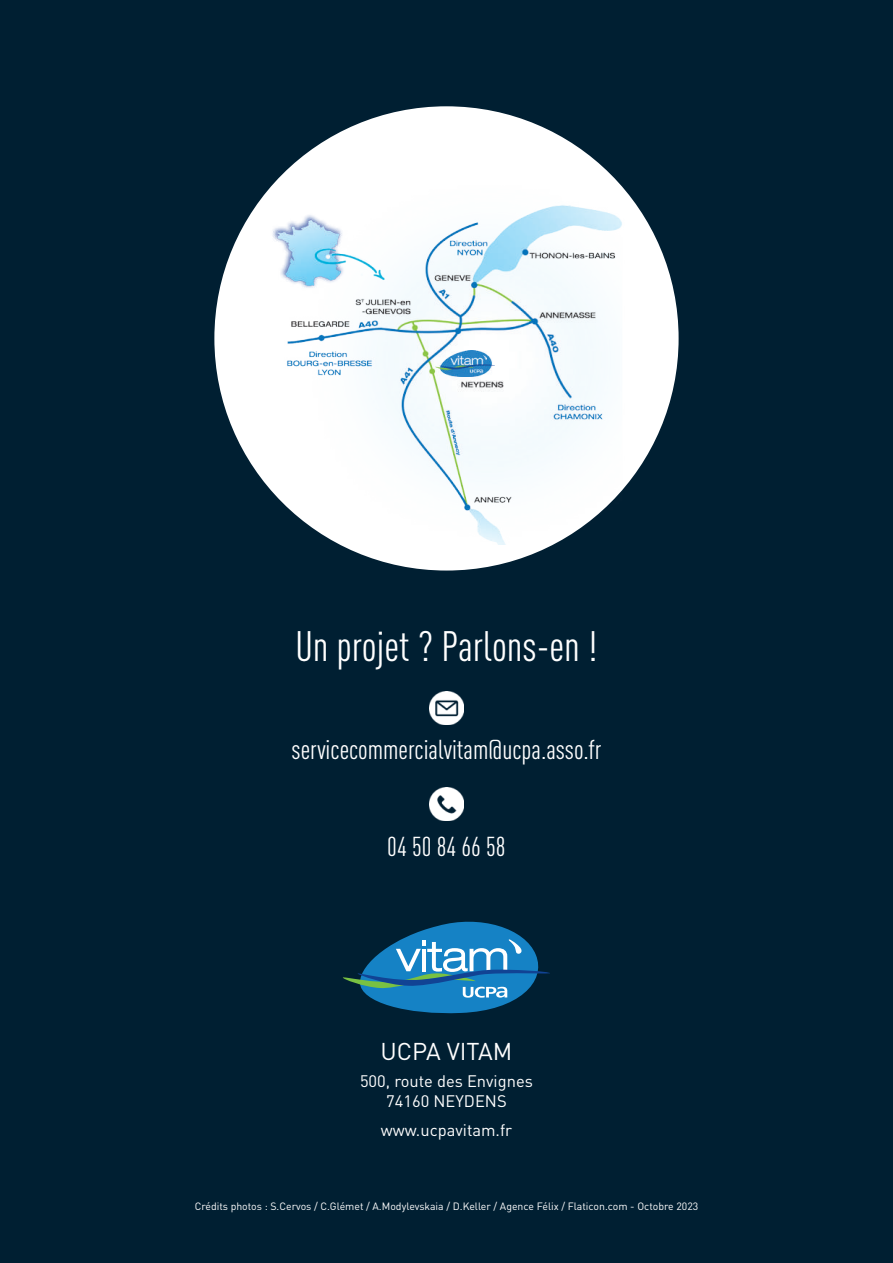
<style>
.page{position:relative;width:893px;height:1263px;background:#001f32}
.page>*{position:absolute;margin:0;border:0;box-sizing:border-box;transform-origin:0 0}
.t1{font:condensed 42px "DINOT";color:#fff}
.t2{font:condensed 27px "DINOT";color:#fff}
.t3{font:24px "DINOT";color:#fff}
.t4{font:16.5px/19.8px "DINOT";color:#fff;text-align:center}
.t5{font:10.5px "DINOT";color:#fff}
</style>
<div class="page">
<div style="left:214px;top:106px;width:465px;height:464px;background:#fff;border-radius:50%"></div>
<img style="left:251px;top:186px;width:391px;height:358px">
<img style="left:436px;top:350px;width:59px;height:26px">
<svg style="left:343px;top:922px;width:207px;height:91px"></svg>
<img style="left:430px;top:787px;width:33px;height:34px">
<img style="left:430px;top:691px;width:33px;height:34px">
<h1 class="t1" style="left:296px;top:622px;width:303px">Un projet ? Parlons-en !</h1>
<h2 class="t2" style="left:292px;top:734px;width:311px">servicecommercialvitam@ucpa.asso.fr</h2>
<h2 class="t2" style="left:387px;top:831px;width:120px">04 50 84 66 58</h2>
<h3 class="t3" style="left:380px;top:1036px;width:134px">UCPA VITAM</h3>
<h3 class="t4" style="left:360px;top:1071px;width:174px">500, route des Envignes<br>74160 NEYDENS</h3>
<h3 class="t4" style="left:381px;top:1120px;width:133px">www.ucpavitam.fr</h3>
<p class="t5" style="left:195px;top:1199px;width:505px">Crédits photos : S.Cervos / C.Glémet / A.Modylevskaia / D.Keller / Agence Félix / Flaticon.com - Octobre 2023</p>
</div>
